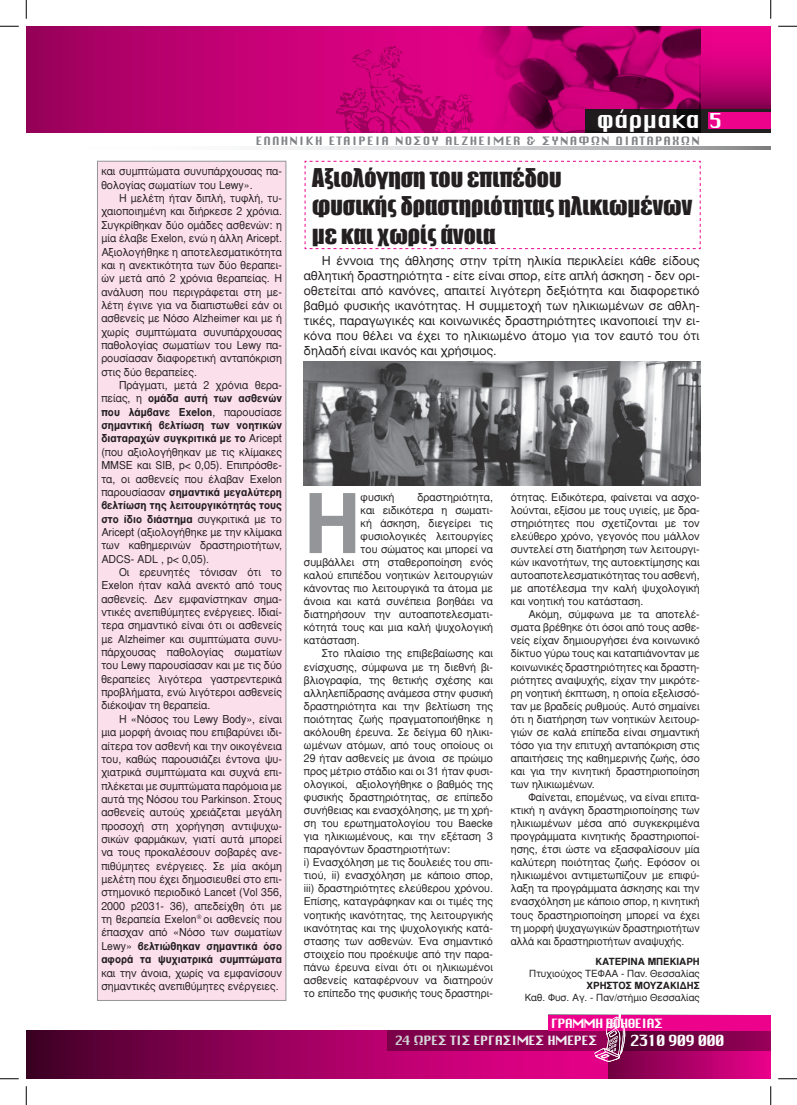
<style>
.page{position:relative;width:797px;height:1105px;background:#fff}
.page>*{position:absolute;margin:0;border:0;box-sizing:border-box;transform-origin:0 0}
.t1{font:700 83.88px "Gr Helvetica";color:#939598}
.t2{font:23.75px/28.5px "Impact";color:#231f20}
.t3{font:22.5px "Delphi";color:#fff;scale:.95 1}
.t4{font:20px "Delphi";color:#fff}
.t5{font:15px "Delphi";letter-spacing:-.09em;color:#fff}
.t6{font:12.5px/15px "Gr Helvetica";color:#231f20;text-align:justify}
.t7{font:12.5px "Delphi";letter-spacing:-.05em;color:#fff}
.t8{font:12.5px "Delphi";letter-spacing:-.08em;color:#fff}
.t9{font:11.25px "Delphi";letter-spacing:.1em;color:#808285}
.t10{font:11.12px/13.4px "Gr Helvetica";color:#231f20;text-align:justify;scale:.96 1}
.t11{font:10.88px/13px "Gr Helvetica";color:#231f20;text-align:justify}
.t12{font:10px "Gr Helvetica";color:#231f20}
.t13{font:700 10px "Gr Helvetica";color:#231f20}
.s1{font-weight:700}
</style>
<div class="page">
<svg style="left:26px;top:26px;width:407px;height:107px;background:#b9016e"></svg>
<svg style="left:700px;top:26px;width:70px;height:83px;background:#c90077"></svg>
<svg style="left:336px;top:46px;width:97px;height:87px;background:#cb0078"></svg>
<svg style="left:275px;top:146px;width:495px;height:4px;background:#c7c8c9"></svg>
<svg style="left:26px;top:1030px;width:744px;height:49px;background:#940058"></svg>
<div style="left:548px;top:1015px;width:222px;height:15px;background:#ed028c"></div>
<svg style="left:580px;top:1014px;width:58px;height:52px"></svg>
<div style="left:585px;top:109px;width:185px;height:24px;background:linear-gradient(to bottom,#231f20,#231f20)"></div>
<div style="left:708px;top:113px;width:62px;height:16px;background:#ed028c"></div>
<img style="left:433px;top:26px;width:267px;height:107px">
<img style="left:304px;top:362px;width:396px;height:124px">
<div style="left:97px;top:161px;width:189px;height:839px;background:#fbdfeb"></div>
<div style="left:97px;top:161px;width:189px;height:840px;border:1px solid #939598"></div>
<svg style="left:304px;top:161px;width:397px;height:88px"></svg>
<svg style="left:0;top:25px;width:19px;height:2px"></svg>
<svg style="left:778px;top:25px;width:19px;height:2px"></svg>
<svg style="left:0;top:1078px;width:19px;height:1px"></svg>
<svg style="left:778px;top:1078px;width:19px;height:1px"></svg>
<svg style="left:25px;top:0;width:2px;height:19px"></svg>
<svg style="left:25px;top:1086px;width:2px;height:19px"></svg>
<svg style="left:770px;top:0;width:1px;height:19px"></svg>
<svg style="left:770px;top:1086px;width:1px;height:19px"></svg>
<h3 class="t3" style="left:596px;top:106px;width:110px">φάρµακα</h3>
<p class="t9" style="left:256px;top:134px;width:445px">ΕΛΛΗΝΙΚΗ ΕΤΑΙΡΕΙΑ ΝΟΣΟΥ ALZHEIMER &amp; ΣΥΝΑΦΩΝ ∆ΙΑΤΑΡΑΧΩΝ</p>
<p class="t10" style="left:101px;top:165px;width:190px">και συμπτώματα συνυπάρχουσας πα&shy;θολογίας σωματίων του Lewy».</p>
<p class="t10" style="left:101px;top:192px;width:190px;text-indent:18px">Η μελέτη ήταν διπλή, τυφλή, τυ&shy;χαιοποιημένη και διήρκεσε 2 χρόνια.<br>Συγκρίθηκαν δύο ομάδες ασθενών: η μία έλαβε Exelon, ενώ η άλλη Aricept.<br>Αξιολογήθηκε η αποτελεσματικότητα και η ανεκτικότητα των δύο θεραπει&shy;ών μετά από 2 χρόνια θεραπείας. Η ανάλυση που περιγράφεται στη με&shy;λέτη έγινε για να διαπιστωθεί εάν οι ασθενείς με Νόσο Alzheimer και με ή χωρίς συμπτώματα συνυπάρχουσας παθολογίας σωματίων του Lewy πα&shy;ρουσίασαν διαφορετική ανταπόκριση στις δύο θεραπείες.</p>
<p class="t10" style="left:101px;top:379px;width:190px;text-indent:18px">Πράγματι, μετά 2 χρόνια θερα&shy;πείας, η <span class="s1">ομάδα αυτή των ασθενών που λάμβανε Exelon</span>, παρουσίασε <span class="s1">σημαντική βελτίωση των νοητικών διαταραχών συγκριτικά με το</span> Aricept (που αξιολογήθηκαν με τις κλίμακες MMSE και SIB, p&lt; 0,05). Επιπρόσθε&shy;τα, οι ασθενείς που έλαβαν Exelon παρουσίασαν <span class="s1">σημαντικά μεγαλύτερη βελτίωση της λειτουργικότητάς τους στο ίδιο διάστημα</span> συγκριτικά με το Aricept (αξιολογήθηκε με την κλίμακα των καθημερινών δραστηριοτήτων, ADCS- ADL , p&lt; 0,05).</p>
<p class="t10" style="left:101px;top:566px;width:190px;text-indent:18px">Οι ερευνητές τόνισαν ότι το Exelon ήταν καλά ανεκτό από τους ασθενείς. Δεν εμφανίστηκαν σημα&shy;ντικές ανεπιθύμητες ενέργειες. Ιδιαί&shy;τερα σημαντικό είναι ότι οι ασθενείς με Alzheimer και συμπτώματα συνυ&shy;πάρχουσας παθολογίας σωματίων του Lewy παρουσίασαν και με τις δύο θεραπείες λιγότερα γαστρεντερικά προβλήματα, ενώ λιγότεροι ασθενείς διέκοψαν τη θεραπεία.</p>
<p class="t10" style="left:101px;top:712px;width:190px;text-indent:18px">H «Νόσος του Lewy Body», είναι μια μορφή άνοιας που επιβαρύνει ιδι&shy;αίτερα τον ασθενή και την οικογένεια του, καθώς παρουσιάζει έντονα ψυ&shy;χιατρικά συμπτώματα και συχνά επι&shy;πλέκεται με συμπτώματα παρόμοια με αυτά της Nόσου του Parkinson. Στους ασθενείς αυτούς χρειάζεται μεγάλη προσοχή στη χορήγηση αντιψυχω&shy;σικών φαρμάκων, γιατί αυτά μπορεί να τους προκαλέσουν σοβαρές ανε&shy;πιθύμητες ενέργειες. Σε μία ακόμη μελέτη που έχει δημοσιευθεί στο επι&shy;στημονικό περιοδικό Lancet (Vol 356, 2000 p2031- 36), απεδείχθη ότι με τη θεραπεία Exelon<sup>®</sup> οι ασθενείς που έπασχαν από «Νόσο των σωματίων Lewy» <span class="s1">βελτιώθηκαν σημαντικά όσο αφορά τα ψυχιατρικά συμπτώματα</span></p>
<p class="t10" style="left:101px;top:966px;width:190px">και την άνοια, χωρίς να εμφανίσουν σημαντικές ανεπιθύμητες ενέργειες.</p>
<h2 class="t2" style="left:312px;top:163px;width:381px">Αξιολόγηση του επιπέδου<br>φυσικής δραστηριότητας ηλικιωµένων µε και χωρίς άνοια</h2>
<p class="t6" style="left:304px;top:253px;width:397px;text-indent:18px">Η έννοια της άθλησης στην τρίτη ηλικία περικλείει κάθε είδους αθλητική δραστηριότητα - είτε είναι σπορ, είτε απλή άσκηση - δεν ορι&shy;οθετείται από κανόνες, απαιτεί λιγότερη δεξιότητα και διαφορετικό βαθμό φυσικής ικανότητας. Η συμμετοχή των ηλικιωμένων σε αθλη&shy;τικές, παραγωγικές και κοινωνικές δραστηριότητες ικανοποιεί την ει&shy;κόνα που θέλει να έχει το ηλικιωμένο άτομο για τον εαυτό του ότι δηλαδή είναι ικανός και χρήσιμος.</p>
<h1 class="t1" style="left:304px;top:480px;width:58px">Η</h1>
<p class="t11" style="left:360px;top:491px;width:35px">φυσική</p>
<p class="t11" style="left:417px;top:491px;width:77px">δραστηριότητα,</p>
<p class="t11" style="left:360px;top:504px;width:134px">και ειδικότερα η σωματι-</p>
<p class="t11" style="left:360px;top:517px;width:134px">κή άσκηση, διεγείρει τις</p>
<p class="t11" style="left:360px;top:530px;width:134px">φυσιολογικές λειτουργίες</p>
<p class="t11" style="left:360px;top:543px;width:134px">του σώματος και μπορεί να</p>
<p class="t11" style="left:304px;top:556px;width:190px">συμβάλλει στη σταθεροποίηση ενός</p>
<p class="t11" style="left:304px;top:569px;width:190px">καλού επιπέδου νοητικών λειτουργιών</p>
<p class="t11" style="left:304px;top:582px;width:190px">κάνοντας πιο λειτουργικά τα άτομα με</p>
<p class="t11" style="left:304px;top:595px;width:190px">άνοια και κατά συνέπεια βοηθάει να</p>
<p class="t11" style="left:304px;top:608px;width:190px">διατηρήσουν την αυτοαποτελεσματι-</p>
<p class="t11" style="left:304px;top:621px;width:190px">κότητά τους και μια καλή ψυχολογική</p>
<p class="t11" style="left:304px;top:634px;width:57px">κατάσταση.</p>
<p class="t11" style="left:322px;top:647px;width:173px">Στο πλαίσιο της επιβεβαίωσης και</p>
<p class="t11" style="left:304px;top:660px;width:190px">ενίσχυσης, σύμφωνα με τη διεθνή βι-</p>
<p class="t11" style="left:304px;top:674px;width:190px">βλιογραφία, της θετικής σχέσης και</p>
<p class="t11" style="left:304px;top:687px;width:190px">αλληλεπίδρασης ανάμεσα στην φυσική</p>
<p class="t11" style="left:304px;top:700px;width:190px">δραστηριότητα και την βελτίωση της</p>
<p class="t11" style="left:304px;top:713px;width:190px">ποιότητας ζωής πραγματοποιήθηκε η</p>
<p class="t11" style="left:304px;top:726px;width:190px">ακόλουθη έρευνα. Σε δείγμα 60 ηλικι-</p>
<p class="t11" style="left:304px;top:739px;width:190px">ωμένων ατόμων, από τους οποίους οι</p>
<p class="t11" style="left:304px;top:752px;width:190px">29 ήταν ασθενείς με άνοια σε πρώιμο</p>
<p class="t11" style="left:304px;top:765px;width:190px">προς μέτριο στάδιο και οι 31 ήταν φυσι-</p>
<p class="t11" style="left:304px;top:778px;width:190px">ολογικοί, αξιολογήθηκε ο βαθμός της</p>
<p class="t11" style="left:304px;top:791px;width:190px">φυσικής δραστηριότητας, σε επίπεδο</p>
<p class="t11" style="left:304px;top:804px;width:190px">συνήθειας και ενασχόλησης, με τη χρή-</p>
<p class="t11" style="left:304px;top:817px;width:190px">ση του ερωτηματολογίου του Baecke</p>
<p class="t11" style="left:304px;top:830px;width:190px">για ηλικιωμένους, και την εξέταση 3</p>
<p class="t11" style="left:304px;top:843px;width:147px">παραγόντων δραστηριοτήτων:</p>
<p class="t11" style="left:304px;top:856px;width:190px">i) Ενασχόληση με τις δουλειές του σπι-</p>
<p class="t11" style="left:304px;top:869px;width:190px">τιού, ii) ενασχόληση με κάποιο σπορ,</p>
<p class="t11" style="left:304px;top:882px;width:190px">iii) δραστηριότητες ελεύθερου χρόνου.</p>
<p class="t11" style="left:304px;top:895px;width:190px">Επίσης, καταγράφηκαν και οι τιμές της</p>
<p class="t11" style="left:304px;top:908px;width:190px">νοητικής ικανότητας, της λειτουργικής</p>
<p class="t11" style="left:304px;top:921px;width:190px">ικανότητας και της ψυχολογικής κατά-</p>
<p class="t11" style="left:304px;top:935px;width:190px">στασης των ασθενών. Ένα σημαντικό</p>
<p class="t11" style="left:304px;top:948px;width:190px">στοιχείο που προέκυψε από την παρα-</p>
<p class="t11" style="left:304px;top:961px;width:190px">πάνω έρευνα είναι ότι οι ηλικιωμένοι</p>
<p class="t11" style="left:304px;top:974px;width:190px">ασθενείς καταφέρνουν να διατηρούν</p>
<p class="t11" style="left:304px;top:987px;width:190px">το επίπεδο της φυσικής τους δραστηρι-</p>
<p class="t11" style="left:511px;top:491px;width:190px">ότητας. Ειδικότερα, φαίνεται να ασχο&shy;λούνται, εξίσου με τους υγιείς, με δρα&shy;στηριότητες που σχετίζονται με τον ελεύθερο χρόνο, γεγονός που μάλλον συντελεί στη διατήρηση των λειτουργι&shy;κών ικανοτήτων, της αυτοεκτίμησης και αυτοαποτελεσματικότητας του ασθενή, με αποτέλεσμα την καλή ψυχολογική και νοητική του κατάσταση.</p>
<p class="t11" style="left:511px;top:608px;width:190px;text-indent:18px">Ακόμη, σύμφωνα με τα αποτελέ&shy;σματα βρέθηκε ότι όσοι από τους ασθε&shy;νείς είχαν δημιουργήσει ένα κοινωνικό δίκτυο γύρω τους και καταπιάνονταν με κοινωνικές δραστηριότητες και δραστη&shy;ριότητες αναψυχής, είχαν την μικρότε&shy;ρη νοητική έκπτωση, η οποία εξελισσό&shy;ταν με βραδείς ρυθμούς. Αυτό σημαίνει ότι η διατήρηση των νοητικών λειτουρ&shy;γιών σε καλά επίπεδα είναι σημαντική τόσο για την επιτυχή ανταπόκριση στις απαιτήσεις της καθημερινής ζωής, όσο και για την κινητική δραστηριοποίηση των ηλικιωμένων.</p>
<p class="t11" style="left:511px;top:791px;width:190px;text-indent:18px">Φαίνεται, επομένως, να είναι επιτα&shy;κτική η ανάγκη δραστηριοποίησης των ηλικιωμένων μέσα από συγκεκριμένα προγράμματα κινητικής δραστηριοποί&shy;ησης, έτσι ώστε να εξασφαλίσουν μία καλύτερη ποιότητας ζωής. Εφόσον οι ηλικιωμένοι αντιμετωπίζουν με επιφύ&shy;λαξη τα προγράμματα άσκησης και την ενασχόληση με κάποιο σπορ, η κινητική τους δραστηριοποίηση μπορεί να έχει τη μορφή ψυχαγωγικών δραστηριοτήτων αλλά και δραστηριοτήτων αναψυχής.</p>
<p class="t13" style="left:595px;top:956px;width:106px">ΚΑΤΕΡΙΝΑ ΜΠΕΚΙΑΡΗ</p>
<p class="t12" style="left:529px;top:968px;width:172px">Πτυχιούχος ΤΕΦΑΑ - Παν. Θεσσαλίας</p>
<p class="t13" style="left:586px;top:980px;width:115px">ΧΡΗΣΤΟΣ ΜΟΥΖΑΚΙΔΗΣ</p>
<p class="t12" style="left:525px;top:992px;width:176px">Καθ. Φυσ. Αγ. - Παν/στήμιο Θεσσαλίας</p>
<p class="t8" style="left:551px;top:1015px;width:113px">ΓΡΑΜΜΗ ΒΟΗΘΕΙΑΣ</p>
<h3 class="t4" style="left:708px;top:108px;width:15px">5</h3>
<p class="t7" style="left:394px;top:1033px;width:204px">24 ΩΡΕΣ ΤΙΣ ΕΡΓΑΣΙΜΕΣ ΗΜΕΡΕΣ</p>
<h3 class="t5" style="left:629px;top:1031px;width:97px">2310 909 000</h3>
</div>
